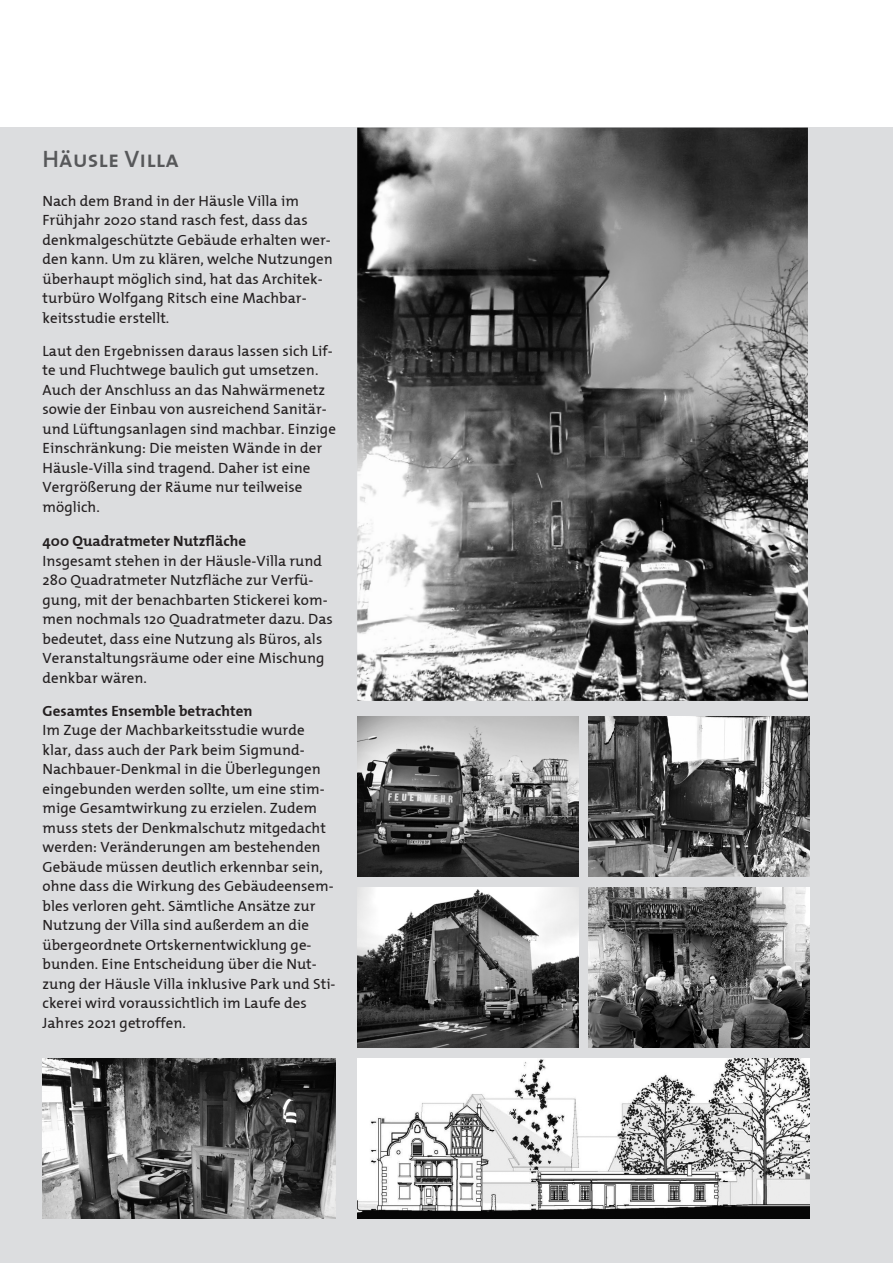
<style>
.page{position:relative;width:893px;height:1263px;background:#fff}
.page>*{position:absolute;margin:0;border:0;box-sizing:border-box;transform-origin:0 0}
.SATZ{font:24px "The Mix Semi Bold Caps";color:#57585a}
.SATZ-2{font:15px/19.5px "The Mix";color:#231f20}
.SATZ-3{font:700 15px "The Mix";color:#231f20}
</style>
<div class="page">
<div style="left:0;top:128px;width:893px;height:1135px;background:#dcdddf"></div>
<img style="left:357px;top:888px;width:221px;height:159px">
<img style="left:588px;top:888px;width:221px;height:159px">
<img style="left:357px;top:1058px;width:452px;height:160px">
<img style="left:43px;top:1058px;width:293px;height:160px">
<img style="left:357px;top:128px;width:451px;height:573px">
<img style="left:588px;top:717px;width:221px;height:159px">
<img style="left:357px;top:717px;width:221px;height:159px">
<p class="SATZ" style="left:43px;top:139px;width:138px">Häusle Villa</p>
<p class="SATZ-2" style="left:43px;top:190px;width:292px">Nach dem Brand in der Häusle Villa im Frühjahr 2020 stand rasch fest, dass das denkmalgeschützte Gebäude erhalten wer&shy;den kann. Um zu klären, welche Nutzungen überhaupt möglich sind, hat das Architek&shy;turbüro Wolfgang Ritsch eine Machbar&shy;keitsstudie erstellt.</p>
<p class="SATZ-2" style="left:43px;top:340px;width:295px">Laut den Ergebnissen daraus lassen sich Lif&shy;te und Fluchtwege baulich gut umsetzen.<br>Auch der Anschluss an das Nahwärmenetz sowie der Einbau von ausreichend Sanitär&shy;und Lüftungsanlagen sind machbar. Einzige Einschränkung: Die meisten Wände in der Häusle-Villa sind tragend. Daher ist eine Vergrößerung der Räume nur teilweise möglich.</p>
<p class="SATZ-3" style="left:43px;top:529px;width:205px">400 Quadratmeter Nutzfläche</p>
<p class="SATZ-2" style="left:43px;top:550px;width:292px">Insgesamt stehen in der Häusle-Villa rund 280 Quadratmeter Nutzfläche zur Verfü&shy;gung, mit der benachbarten Stickerei kom&shy;men nochmals 120 Quadratmeter dazu. Das bedeutet, dass eine Nutzung als Büros, als Veranstaltungsräume oder eine Mischung denkbar wären.</p>
<p class="SATZ-3" style="left:43px;top:698px;width:212px">Gesamtes Ensemble betrachten</p>
<p class="SATZ-2" style="left:43px;top:720px;width:295px">Im Zuge der Machbarkeitsstudie wurde klar, dass auch der Park beim Sigmund-Nachbauer-Denkmal in die Überlegungen eingebunden werden sollte, um eine stim&shy;mige Gesamtwirkung zu erzielen. Zudem muss stets der Denkmalschutz mitgedacht werden: Veränderungen am bestehenden Gebäude müssen deutlich erkennbar sein, ohne dass die Wirkung des Gebäudeensem&shy;bles verloren geht. Sämtliche Ansätze zur Nutzung der Villa sind außerdem an die übergeordnete Ortskernentwicklung ge&shy;bunden. Eine Entscheidung über die Nut&shy;zung der Häusle Villa inklusive Park und Sti&shy;ckerei wird voraussichtlich im Laufe des Jahres 2021 getroffen.</p>
</div>
